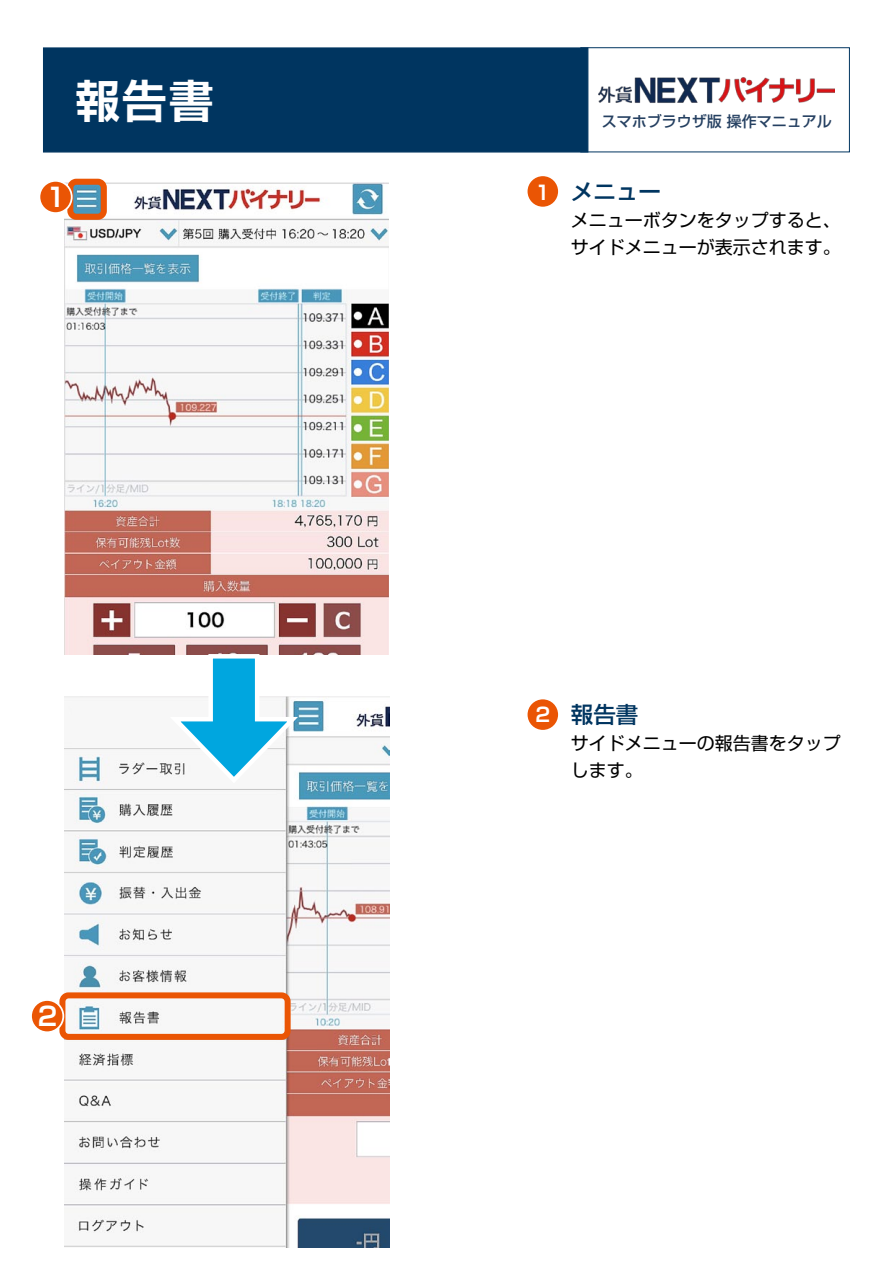
<style>
.page{position:relative;width:893px;height:1263px;background:#fff}
.page>*{position:absolute;margin:0;border:0;box-sizing:border-box;transform-origin:0 0}
.t1{font:700 45px "Shin Go Pro De";color:#fff}
.t2{font:700 25.8px "Shin Go Pro De";color:#fff}
.t3{font:500 22.5px "Shin Go Pro";color:#003560}
.t4{font:700 19.5px "Shin Go Pro De";color:#fff}
.t5{font:18px/27px "Shin Go Pro";color:#000}
.t6{font:500 15px "Shin Go Pro";color:#254061}
</style>
<div class="page">
<div style="left:43px;top:47px;width:545px;height:106px;background:#003560;border:1px solid #003560"></div>
<img style="left:599px;top:77px;width:236px;height:27px">
<img style="left:64px;top:697px;width:325px;height:550px">
<div style="left:73px;top:702px;width:130px;height:45px;background:#f7f7f7"></div>
<img style="left:64px;top:183px;width:325px;height:472px">
<svg style="left:527px;top:176px;width:32px;height:31px"></svg>
<svg style="left:527px;top:699px;width:32px;height:31px"></svg>
<div style="left:67px;top:179px;width:40px;height:41px;border:6px solid #ea5504;border-radius:6px"></div>
<svg style="left:40px;top:180px;width:33px;height:34px"></svg>
<div style="left:59px;top:992px;width:232px;height:48px;border:6px solid #ea5504;border-radius:6px"></div>
<svg style="left:31px;top:999px;width:33px;height:34px"></svg>
<svg style="left:165px;top:652px;width:138px;height:134px"></svg>
<h1 class="t1" style="left:75px;top:64px;width:140px">報告書</h1>
<h2 class="t2" style="left:46px;top:176px;width:21px">1</h2>
<h2 class="t2" style="left:38px;top:995px;width:21px">2</h2>
<p class="t4" style="left:535px;top:177px;width:16px">1</p>
<p class="t6" style="left:602px;top:109px;width:232px">スマホブラウザ版 操作マニュアル</p>
<p class="t3" style="left:571px;top:173px;width:91px">メニュー</p>
<p class="t5" style="left:571px;top:204px;width:272px">メニューボタンをタップすると、サイドメニューが表示されます。</p>
<p class="t4" style="left:535px;top:699px;width:16px">2</p>
<p class="t3" style="left:571px;top:696px;width:69px">報告書</p>
<p class="t5" style="left:571px;top:727px;width:272px">サイドメニューの報告書をタップします。</p>
</div>
